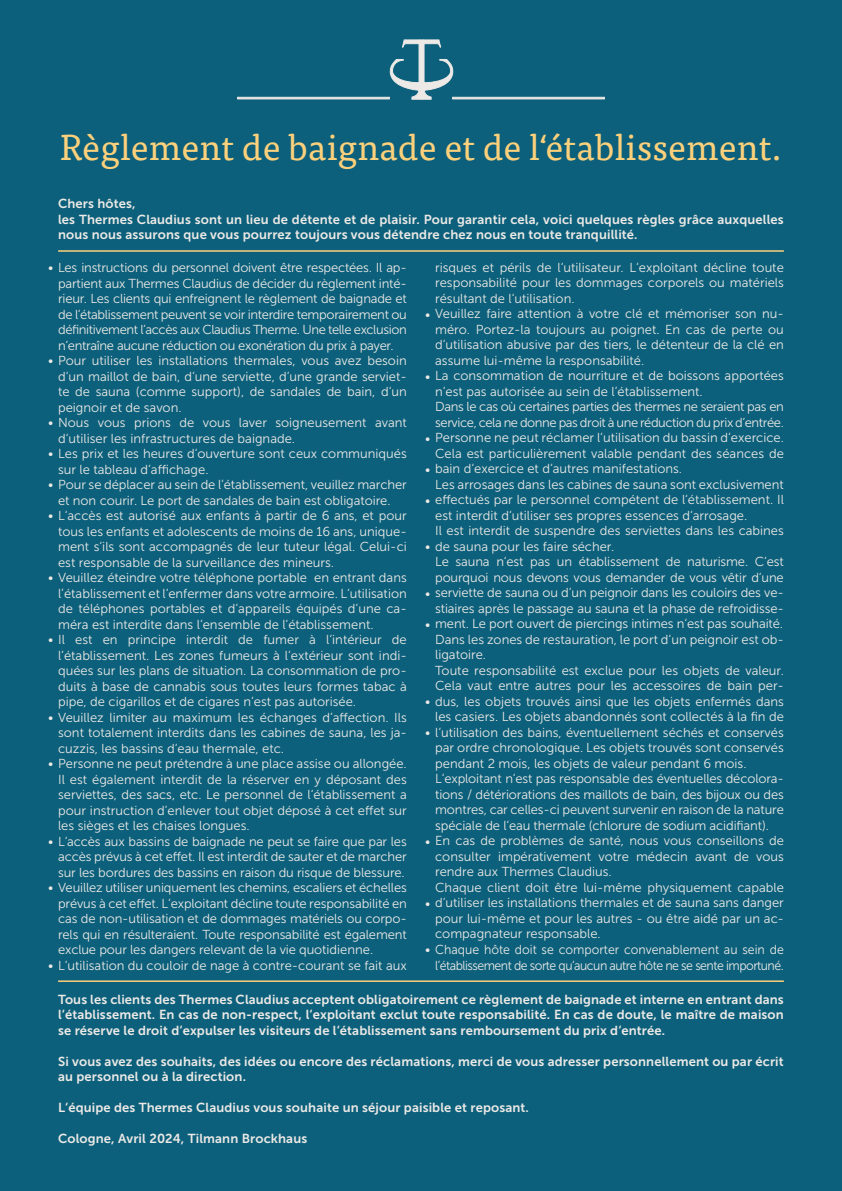
<style>
.page{position:relative;width:842px;height:1191px;background:#0c607b}
.page>*{position:absolute;margin:0;border:0;box-sizing:border-box;transform-origin:0 0}
.t1{font:36px "Tisa Pro";letter-spacing:.005em;color:#fdd17c}
.t2{font:13px/15.5px "Museo Sans 300";color:#ece9e6;text-align:justify}
.t3{font:13px/15.5px "Museo Sans 700";letter-spacing:.01em;color:#ece9e6}
.t4{font:13px/15.5px "Museo Sans 300";letter-spacing:-.03em;color:#ece9e6}
.t5{font:13px "Museo Sans 300";letter-spacing:-.04em;color:#ece9e6;scale:.95 1}
</style>
<div class="page">
<svg style="left:389px;top:39px;width:66px;height:61px"></svg>
<div style="left:237px;top:97px;width:153px;height:2px;background:#ece9e6;border:1px solid #ece9e6"></div>
<div style="left:452px;top:97px;width:153px;height:2px;background:#ece9e6;border:1px solid #ece9e6"></div>
<hr style="left:58px;top:250px;width:726px;height:2px;background:#fdd17c">
<hr style="left:58px;top:980px;width:726px;height:2px;background:#fdd17c">
<h1 class="t1" style="left:60px;top:120px;width:723px">Règlement de baignade et de l‘établissement.</h1>
<p class="t3" style="left:58px;top:196px;width:727px">Chers hôtes,<br>les Thermes Claudius sont un lieu de détente et de plaisir. Pour garantir cela, voici quelques règles grâce auxquelles nous nous assurons que vous pourrez toujours vous détendre chez nous en toute tranquillité.</p>
<p class="t2" style="left:48px;top:260px;width:360px">• Les instructions du personnel doivent être respectées. Il ap-</p>
<p class="t2" style="left:58px;top:275px;width:350px">partient aux Thermes Claudius de décider du règlement inté&shy;rieur. Les clients qui enfreignent le règlement de baignade et de l‘établissement peuvent se voir interdire temporairement ou définitivement l‘accès aux Claudius Therme. Une telle exclusion n‘entraîne aucune réduction ou exonération du prix à payer.</p>
<p class="t2" style="left:58px;top:368px;width:350px">d‘un maillot de bain, d‘une serviette, d‘une grande serviet&shy;te de sauna (comme support), de sandales de bain, d‘un peignoir et de savon.</p>
<p class="t2" style="left:58px;top:430px;width:239px">d‘utiliser les infrastructures de baignade.</p>
<p class="t2" style="left:58px;top:461px;width:152px">sur le tableau d‘affichage.</p>
<p class="t2" style="left:58px;top:492px;width:334px">et non courir. Le port de sandales de bain est obligatoire.</p>
<p class="t2" style="left:58px;top:523px;width:350px">tous les enfants et adolescents de moins de 16 ans, unique&shy;ment s‘ils sont accompagnés de leur tuteur légal. Celui-ci est responsable de la surveillance des mineurs.</p>
<p class="t2" style="left:58px;top:585px;width:350px">l’établissement et l‘enfermer dans votre armoire. L‘utilisation de téléphones portables et d‘appareils équipés d‘une ca&shy;méra est interdite dans l‘ensemble de l‘établissement.</p>
<p class="t2" style="left:58px;top:647px;width:350px">l‘établissement. Les zones fumeurs à l‘extérieur sont indi&shy;quées sur les plans de situation. La consommation de pro&shy;duits à base de cannabis sous toutes leurs formes tabac à pipe, de cigarillos et de cigares n‘est pas autorisée.</p>
<p class="t2" style="left:58px;top:725px;width:350px">sont totalement interdits dans les cabines de sauna, les ja&shy;cuzzis, les bassins d‘eau thermale, etc.</p>
<p class="t2" style="left:58px;top:771px;width:350px">Il est également interdit de la réserver en y déposant des serviettes, des sacs, etc. Le personnel de l‘établissement a pour instruction d’enlever tout objet déposé à cet effet sur les sièges et les chaises longues.</p>
<p class="t2" style="left:58px;top:849px;width:350px">accès prévus à cet effet. Il est interdit de sauter et de marcher sur les bordures des bassins en raison du risque de blessure.</p>
<p class="t2" style="left:58px;top:895px;width:350px">prévus à cet effet. L‘exploitant décline toute responsabilité en cas de non-utilisation et de dommages matériels ou corpo&shy;rels qui en résulteraient. Toute responsabilité est également exclue pour les dangers relevant de la vie quotidienne.</p>
<p class="t2" style="left:48px;top:353px;width:360px">• Pour utiliser les installations thermales, vous avez besoin</p>
<p class="t2" style="left:48px;top:415px;width:360px">• Nous vous prions de vous laver soigneusement avant</p>
<p class="t2" style="left:48px;top:446px;width:360px">• Les prix et les heures d‘ouverture sont ceux communiqués</p>
<p class="t2" style="left:48px;top:477px;width:360px">• Pour se déplacer au sein de l‘établissement, veuillez marcher</p>
<p class="t2" style="left:48px;top:508px;width:360px">• L‘accès est autorisé aux enfants à partir de 6 ans, et pour</p>
<p class="t2" style="left:48px;top:570px;width:360px">• Veuillez éteindre votre téléphone portable en entrant dans</p>
<p class="t2" style="left:48px;top:632px;width:360px">• Il est en principe interdit de fumer à l‘intérieur de</p>
<p class="t2" style="left:48px;top:709px;width:360px">• Veuillez limiter au maximum les échanges d‘affection. Ils</p>
<p class="t2" style="left:48px;top:756px;width:360px">• Personne ne peut prétendre à une place assise ou allongée.</p>
<p class="t2" style="left:48px;top:833px;width:360px">• L‘accès aux bassins de baignade ne peut se faire que par les</p>
<p class="t2" style="left:48px;top:880px;width:360px">• Veuillez utiliser uniquement les chemins, escaliers et échelles</p>
<p class="t2" style="left:48px;top:957px;width:360px">• L‘utilisation du couloir de nage à contre-courant se fait aux</p>
<p class="t2" style="left:435px;top:260px;width:350px">risques et périls de l‘utilisateur. L‘exploitant décline toute responsabilité pour les dommages corporels ou matériels résultant de l‘utilisation.</p>
<p class="t2" style="left:435px;top:322px;width:350px">méro. Portez-la toujours au poignet. En cas de perte ou d‘utilisation abusive par des tiers, le détenteur de la clé en assume lui-même la responsabilité.</p>
<p class="t4" style="left:435px;top:384px;width:350px">n‘est pas autorisée au sein de l’établissement.<br>Dans le cas où certaines parties des thermes ne seraient pas en service, cela ne donne pas droit à une réduction du prix d‘entrée.</p>
<p class="t2" style="left:435px;top:446px;width:350px">Cela est particulièrement valable pendant des séances de</p>
<p class="t2" style="left:435px;top:477px;width:350px">Les arrosages dans les cabines de sauna sont exclusivement</p>
<p class="t2" style="left:435px;top:508px;width:350px">est interdit d‘utiliser ses propres essences d‘arrosage.<br>Il est interdit de suspendre des serviettes dans les cabines</p>
<p class="t2" style="left:435px;top:554px;width:350px">Le sauna n‘est pas un établissement de naturisme. C‘est pourquoi nous devons vous demander de vous vêtir d‘une</p>
<p class="t2" style="left:435px;top:601px;width:350px">stiaires après le passage au sauna et la phase de refroidisse-</p>
<p class="t2" style="left:435px;top:632px;width:350px;text-align:left">Dans les zones de restauration, le port d‘un peignoir est ob&shy;ligatoire.<br>Toute responsabilité est exclue pour les objets de valeur.<br>Cela vaut entre autres pour les accessoires de bain per-</p>
<p class="t2" style="left:435px;top:709px;width:350px">les casiers. Les objets abandonnés sont collectés à la fin de</p>
<p class="t2" style="left:435px;top:740px;width:350px;text-align:left">par ordre chronologique. Les objets trouvés sont conservés pendant 2 mois, les objets de valeur pendant 6 mois.<br>L‘exploitant n‘est pas responsable des éventuelles décolora&shy;tions / détériorations des maillots de bain, des bijoux ou des montres, car celles-ci peuvent survenir en raison de la nature spéciale de l‘eau thermale (chlorure de sodium acidifiant).</p>
<p class="t2" style="left:435px;top:848px;width:350px;text-align:left">consulter impérativement votre médecin avant de vous rendre aux Thermes Claudius.<br>Chaque client doit être lui-même physiquement capable</p>
<p class="t2" style="left:435px;top:910px;width:350px">pour lui-même et pour les autres - ou être aidé par un ac&shy;compagnateur responsable.</p>
<p class="t5" style="left:435px;top:958px;width:369px">l’établissement de sorte qu‘aucun autre hôte ne se sente importuné.</p>
<p class="t2" style="left:425px;top:306px;width:360px">• Veuillez faire attention à votre clé et mémoriser son nu-</p>
<p class="t2" style="left:425px;top:368px;width:360px">• La consommation de nourriture et de boissons apportées</p>
<p class="t2" style="left:425px;top:430px;width:360px">• Personne ne peut réclamer l‘utilisation du bassin d‘exercice.</p>
<p class="t2" style="left:425px;top:461px;width:258px">• bain d‘exercice et d‘autres manifestations.</p>
<p class="t2" style="left:425px;top:492px;width:360px">• effectués par le personnel compétent de l‘établissement. Il</p>
<p class="t2" style="left:425px;top:539px;width:191px">• de sauna pour les faire sécher.</p>
<p class="t2" style="left:425px;top:585px;width:360px">• serviette de sauna ou d‘un peignoir dans les couloirs des ve-</p>
<p class="t2" style="left:425px;top:616px;width:359px">• ment. Le port ouvert de piercings intimes n‘est pas souhaité.</p>
<p class="t2" style="left:425px;top:694px;width:360px">• dus, les objets trouvés ainsi que les objets enfermés dans</p>
<p class="t2" style="left:425px;top:725px;width:360px">• l‘utilisation des bains, éventuellement séchés et conservés</p>
<p class="t2" style="left:425px;top:833px;width:360px">• En cas de problèmes de santé, nous vous conseillons de</p>
<p class="t2" style="left:425px;top:895px;width:360px">• d‘utiliser les installations thermales et de sauna sans danger</p>
<p class="t2" style="left:425px;top:942px;width:360px">• Chaque hôte doit se comporter convenablement au sein de</p>
<p class="t3" style="left:58px;top:991px;width:727px;text-align:justify">Tous les clients des Thermes Claudius acceptent obligatoirement ce règlement de baignade et interne en entrant dans l‘établissement. En cas de non-respect, l‘exploitant exclut toute responsabilité. En cas de doute, le maître de maison se réserve le droit d‘expulser les visiteurs de l‘établissement sans remboursement du prix d‘entrée.</p>
<p class="t3" style="left:58px;top:1053px;width:727px">Si vous avez des souhaits, des idées ou encore des réclamations, merci de vous adresser personnellement ou par écrit au personnel ou à la direction.</p>
<p class="t3" style="left:58px;top:1099px;width:472px">L‘équipe des Thermes Claudius vous souhaite un séjour paisible et reposant.</p>
<p class="t3" style="left:58px;top:1130px;width:251px">Cologne, Avril 2024, Tilmann Brockhaus</p>
</div>
